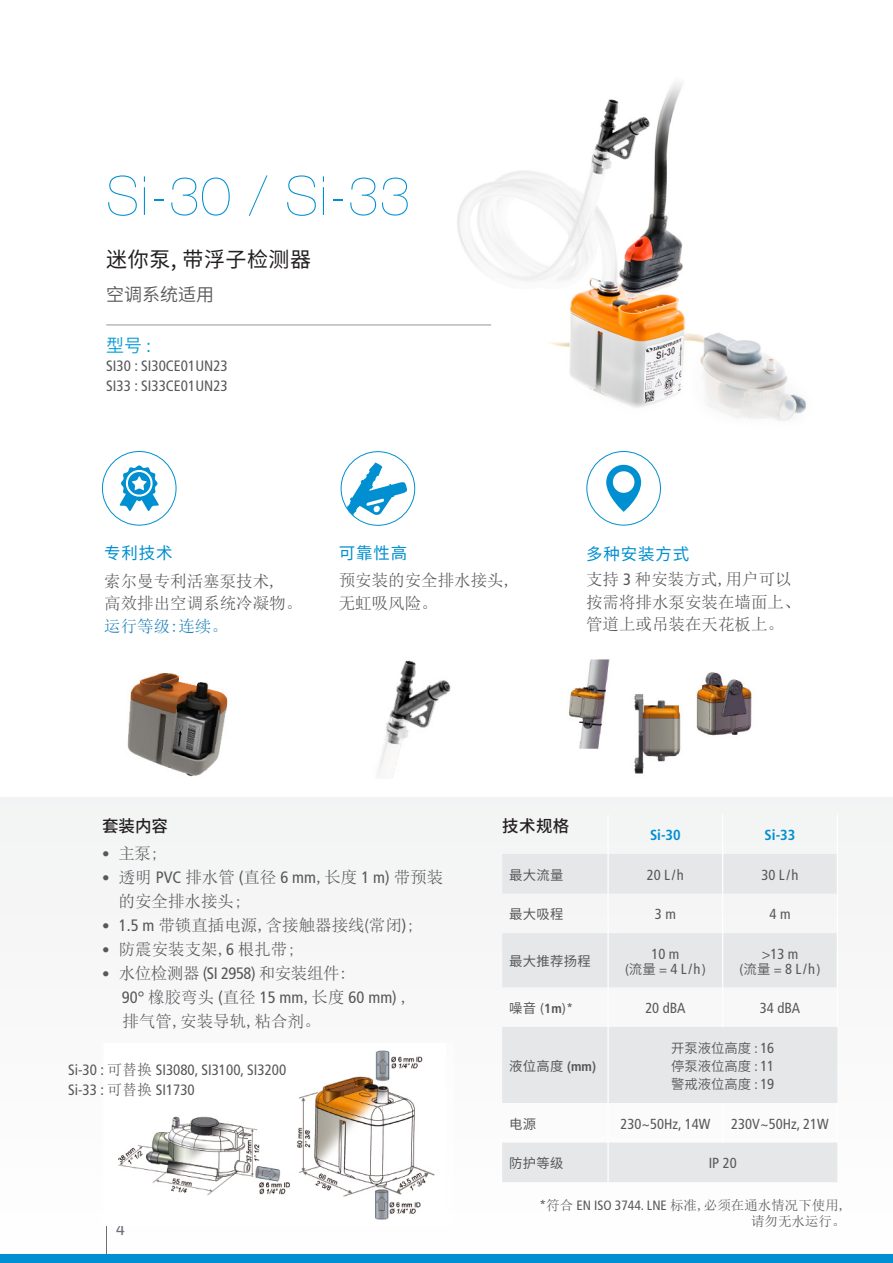
<style>
.page{position:relative;width:893px;height:1263px;background:#fff}
.page>*{position:absolute;margin:0;border:0;box-sizing:border-box;transform-origin:0 0}
.t1{font:200 54px "Helvetica Neue LT Std";letter-spacing:.03em;color:#008fd0}
.t2{font:21px "Source Han Sans CN";letter-spacing:.025em;color:#231f20}
.t3{font:18px "Source Han Sans CN";color:#57585a}
.t4{font:18px "Source Han Sans CN";color:#089dd7}
.t5{font:condensed 18px "Frutiger LT Std";color:#6c7178}
.t6{font:16.5px/22.5px "Sim Sun";color:#57585a}
.t7{font:condensed 16.5px "Frutiger LT Std";color:#57585a}
.t8{font:16.5px "Sim Sun";letter-spacing:-.025em;color:#57585a}
.t9{font:16.5px "Source Han Sans CN";letter-spacing:.05em;color:#008fd0}
.t10{font:16.5px "Sim Sun";color:#2182bb}
.t11{font:500 16.5px "Source Han Sans CN";letter-spacing:.01em;color:#231f20}
.t12{font:condensed 15px/19.5px "Frutiger LT Std";color:#57585a}
.t13{font:condensed 14.55px "Frutiger LT Std";color:#57585a}
.t14{font:700 condensed 14.55px "Frutiger LT Std";color:#008fd0}
.t15{font:13.5px "Sim Sun";color:#57585a}
.t16{font:13.35px "Source Han Sans CN";letter-spacing:.025em;color:#57585a}
.t17{font:13.35px "Source Han Sans CN";color:#57585a}
.t18{font:condensed 13.35px "Frutiger LT Std";color:#57585a}
.s1{font-family:"Frutiger LT Std";font-stretch:condensed}
.s2{font-family:"Frutiger LT Std";font-stretch:condensed;font-size:15px}
.s3{font-family:"Frutiger LT Std";font-weight:300;font-stretch:condensed}
.s4{font-family:"Sim Sun";font-stretch:normal}
.s5{font-size:13.35px}
.s6{font-family:"Source Han Sans CN";font-stretch:normal;font-size:13.35px}
.s7{font-family:"Source Han Sans CN";font-stretch:normal}
.s8{font-weight:700}
.s9{font-family:"Frutiger LT Std";font-weight:700;font-stretch:condensed}
.s10{font-family:"Frutiger LT Std";font-stretch:condensed;font-size:14.55px}
</style>
<div class="page">
<div style="left:0;top:797px;width:893px;height:466px;background:#f7f7f8"></div>
<hr style="left:106px;top:1220px;width:1px;height:43px;background:#6c7178">
<div style="left:0;top:1254px;width:893px;height:9px;background:#008fd0"></div>
<img style="left:453px;top:82px;width:354px;height:378px">
<hr style="left:106px;top:325px;width:385px;height:1px;background:#939598">
<div style="left:587px;top:451px;width:73px;height:74px;background:#fff;border-radius:50%"></div>
<div style="left:587px;top:451px;width:74px;height:74px;border:1px solid #008fd0;border-radius:50%"></div>
<svg style="left:606px;top:465px;width:35px;height:47px"></svg>
<div style="left:102px;top:451px;width:74px;height:74px;border:1px solid #008fd0;border-radius:50%"></div>
<svg style="left:120px;top:465px;width:39px;height:46px"></svg>
<svg style="left:341px;top:463px;width:66px;height:61px"></svg>
<div style="left:341px;top:451px;width:74px;height:74px;border:1px solid #008fd0;border-radius:50%"></div>
<img style="left:127px;top:659px;width:625px;height:118px">
<div style="left:80px;top:637px;width:171px;height:30px;background:#fff"></div>
<img style="left:106px;top:1050px;width:329px;height:175px">
<svg style="left:502px;top:854px;width:335px;height:328px;fill:#e6e7e9"></svg>
<hr style="left:607px;top:814px;width:2px;height:40px;background:#fff">
<hr style="left:722px;top:814px;width:1px;height:40px;background:#fff">
<hr style="left:837px;top:814px;width:1px;height:40px;background:#fff">
<hr style="left:607px;top:854px;width:2px;height:39px;background:#fff">
<hr style="left:722px;top:854px;width:1px;height:39px;background:#fff">
<hr style="left:837px;top:854px;width:1px;height:39px;background:#fff">
<hr style="left:607px;top:893px;width:2px;height:40px;background:#fff">
<hr style="left:722px;top:893px;width:1px;height:40px;background:#fff">
<hr style="left:837px;top:893px;width:1px;height:40px;background:#fff">
<hr style="left:607px;top:933px;width:2px;height:54px;background:#fff">
<hr style="left:722px;top:933px;width:1px;height:54px;background:#fff">
<hr style="left:837px;top:933px;width:1px;height:54px;background:#fff">
<hr style="left:607px;top:987px;width:2px;height:40px;background:#fff">
<hr style="left:722px;top:987px;width:1px;height:40px;background:#fff">
<hr style="left:837px;top:987px;width:1px;height:40px;background:#fff">
<hr style="left:607px;top:1027px;width:2px;height:76px;background:#fff">
<hr style="left:607px;top:1103px;width:2px;height:39px;background:#fff">
<hr style="left:722px;top:1103px;width:1px;height:39px;background:#fff">
<hr style="left:837px;top:1103px;width:1px;height:39px;background:#fff">
<hr style="left:607px;top:1142px;width:2px;height:40px;background:#fff">
<p class="t1" style="left:106px;top:165px;width:305px">Si-30 / Si-33</p>
<p class="t2" style="left:106px;top:248px;width:206px">迷你泵, 带浮子检测器</p>
<p class="t3" style="left:106px;top:285px;width:109px">空调系统适用</p>
<p class="t4" style="left:106px;top:335px;width:46px">型号 <span class="s1">:</span></p>
<p class="t12" style="left:106px;top:356px;width:123px">SI30 : SI30CE01UN23<br>SI33 : SI33CE01UN23</p>
<p class="t9" style="left:104px;top:543px;width:70px">专利技术</p>
<p class="t9" style="left:339px;top:543px;width:70px">可靠性高</p>
<p class="t6" style="left:339px;top:569px;width:175px">预安装的安全排水接头,</p>
<p class="t6" style="left:339px;top:591px;width:100px">无虹吸风险。</p>
<p class="t6" style="left:104px;top:569px;width:175px">索尔曼专利活塞泵技术,</p>
<p class="t6" style="left:104px;top:592px;width:199px">高效排出空调系统冷凝物。</p>
<p class="t10" style="left:104px;top:617px;width:125px">运行等级:连续。</p>
<p class="t9" style="left:586px;top:544px;width:105px">多种安装方式</p>
<p class="t6" style="left:586px;top:568px;width:207px">支持 <span class="s1">3</span> 种安装方式,用户可以</p>
<p class="t6" style="left:586px;top:590px;width:216px">按需将排水泵安装在墙面上、管道上或吊装在天花板上。</p>
<p class="t11" style="left:102px;top:817px;width:67px">套装内容</p>
<p class="t6" style="left:102px;top:842px;width:58px"><span class="s2">•</span> 主泵;</p>
<p class="t6" style="left:102px;top:866px;width:343px"><span class="s2">•</span> 透明 <span class="s1">PVC</span> 排水管 <span class="s1">(</span>直径 <span class="s1">6 mm</span>,长度 <span class="s1">1 m)</span> 带预装</p>
<p class="t6" style="left:119px;top:890px;width:125px">的安全排水接头;</p>
<p class="t6" style="left:102px;top:914px;width:314px"><span class="s2">•</span> <span class="s1">1.5 m</span> 带锁直插电源,含接触器接线<span class="s3">(</span>常闭<span class="s1">)</span>;</p>
<p class="t6" style="left:102px;top:938px;width:195px"><span class="s2">•</span> 防震安装支架,<span class="s1">6</span> 根扎带;</p>
<p class="t8" style="left:102px;top:965px;width:247px"><span class="s2">•</span> 水位检测器 <span class="s1">(SI 2958)</span> 和安装组件:</p>
<p class="t7" style="left:122px;top:988px;width:289px">90° <span class="s4">橡胶弯头</span> (<span class="s4">直径</span> 15 mm<span class="s4">,长度</span> 60 mm) <span class="s4">,</span></p>
<p class="t6" style="left:123px;top:1010px;width:199px">排气管,安装导轨,粘合剂。</p>
<p class="t12" style="left:68px;top:1060px;width:220px">Si-30 : <span class="s4">可替换</span> SI3080, SI3100, SI3200</p>
<p class="t12" style="left:68px;top:1080px;width:128px">Si-33 : <span class="s4">可替换</span> SI1730</p>
<p class="t5" style="left:116px;top:1219px;width:10px">4</p>
<p class="t11" style="left:502px;top:817px;width:69px">技术规格</p>
<p class="t14" style="left:650px;top:826px;width:32px">Si-30</p>
<p class="t14" style="left:765px;top:826px;width:32px">Si-33</p>
<p class="t16" style="left:509px;top:867px;width:56px">最大流量</p>
<p class="t13" style="left:647px;top:866px;width:39px">20 L/h</p>
<p class="t13" style="left:761px;top:866px;width:39px">30 L/h</p>
<p class="t16" style="left:509px;top:907px;width:56px">最大吸程</p>
<p class="t13" style="left:655px;top:906px;width:22px">3 m</p>
<p class="t13" style="left:769px;top:906px;width:22px">4 m</p>
<p class="t16" style="left:509px;top:954px;width:83px">最大推荐扬程</p>
<p class="t13" style="left:651px;top:945px;width:29px">10 m</p>
<p class="t13" style="left:625px;top:960px;width:82px"><span class="s5">(</span><span class="s6">流量</span> <span class="s5">=</span> 4 L/h<span class="s5">)</span></p>
<p class="t13" style="left:762px;top:945px;width:38px">&gt;13 m</p>
<p class="t13" style="left:740px;top:960px;width:82px"><span class="s5">(</span><span class="s6">流量</span> <span class="s5">=</span> 8 L/h<span class="s5">)</span></p>
<p class="t18" style="left:509px;top:1001px;width:65px"><span class="s7">噪音</span> (<span class="s8">1m</span>)*</p>
<p class="t13" style="left:645px;top:1000px;width:42px">20 dBA</p>
<p class="t13" style="left:760px;top:1000px;width:42px">34 dBA</p>
<p class="t16" style="left:509px;top:1058px;width:88px">液位高度 <span class="s9">(mm)</span></p>
<p class="t17" style="left:671px;top:1040px;width:105px">开泵液位高度 <span class="s1">:</span> <span class="s10">16</span></p>
<p class="t17" style="left:671px;top:1058px;width:105px">停泵液位高度 <span class="s1">:</span> <span class="s10">11</span></p>
<p class="t17" style="left:671px;top:1077px;width:105px">警戒液位高度 <span class="s1">:</span> <span class="s10">19</span></p>
<p class="t16" style="left:509px;top:1116px;width:29px">电源</p>
<p class="t13" style="left:620px;top:1115px;width:91px">230~50Hz, 14W</p>
<p class="t13" style="left:731px;top:1115px;width:99px">230V~50Hz, 21W</p>
<p class="t16" style="left:509px;top:1156px;width:56px">防护等级</p>
<p class="t13" style="left:709px;top:1155px;width:30px">IP 20</p>
<p class="t15" style="left:539px;top:1198px;width:308px"><span class="s1">*</span>符合 <span class="s1">EN ISO 3744. LNE</span> 标准,必须在通水情况下使用,</p>
<p class="t15" style="left:751px;top:1215px;width:96px">请勿无水运行。</p>
</div>
